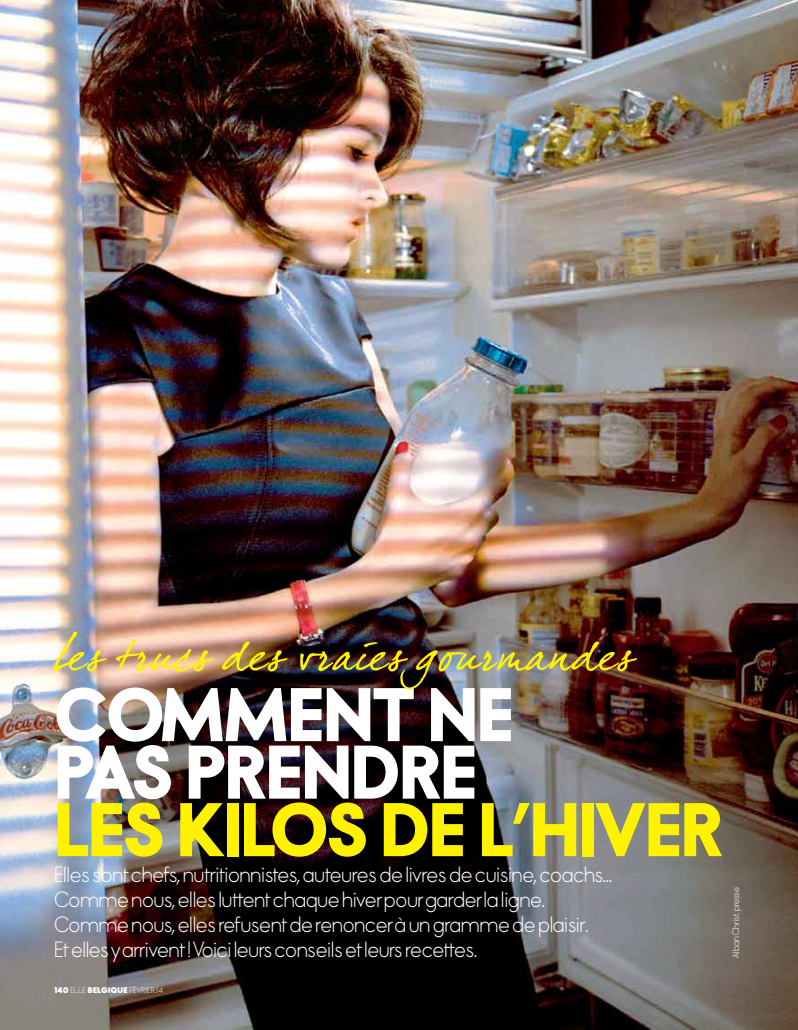
<style>
.page{position:relative;width:798px;height:1030px;background:#fff}
.page>*{position:absolute;margin:0;border:0;box-sizing:border-box;transform-origin:0 0}
.t1{font:800 68.75px/57.5px "Elle Nova C";letter-spacing:.005em;color:#fff}
.t2{font:800 68.75px "Elle Nova C";letter-spacing:.005em;color:#fff200}
.t3{font:50px "Dear Joe 4 full";color:#fff200}
.t4{font:20px/25px "Elle Nova C";letter-spacing:.005em;color:#fff}
.t5{font:8.75px "Elle Nova C";letter-spacing:.005em;color:#fff}
.t6{font:7.5px "Elle Nova C";letter-spacing:.05em;color:#fff}
.s1{font-weight:900}
</style>
<div class="page">
<img style="left:0;top:0;width:797px;height:1029px">
<h2 class="t3" style="left:52px;top:622px;width:584px">Les trucs des vraies gourmandes</h2>
<h1 class="t1" style="left:54px;top:688px;width:459px">COMMENT NE<br>PAS PRENDRE</h1>
<h1 class="t2" style="left:54px;top:790px;width:668px">LES KILOS DE L’HIVER</h1>
<p class="t4" style="left:54px;top:862px;width:559px">Elles sont chefs, nutritionnistes, auteures de livres de cuisine, coachs...<br>Comme nous, elles luttent chaque hiver pour garder la ligne.<br>Comme nous, elles refusent de renoncer à un gramme de plaisir.<br>Et elles y arrivent! Voici leurs conseils et leurs recettes.</p>
<p class="t6" style="left:54px;top:986px;width:110px"><span class="s1">140</span> ELLE <span class="s1">BELGIQUE</span> février.14</p>
<p class="t5" style="left:730px;top:957px;width:72px;rotate:-90deg">Alban Christ, presse</p>
</div>
